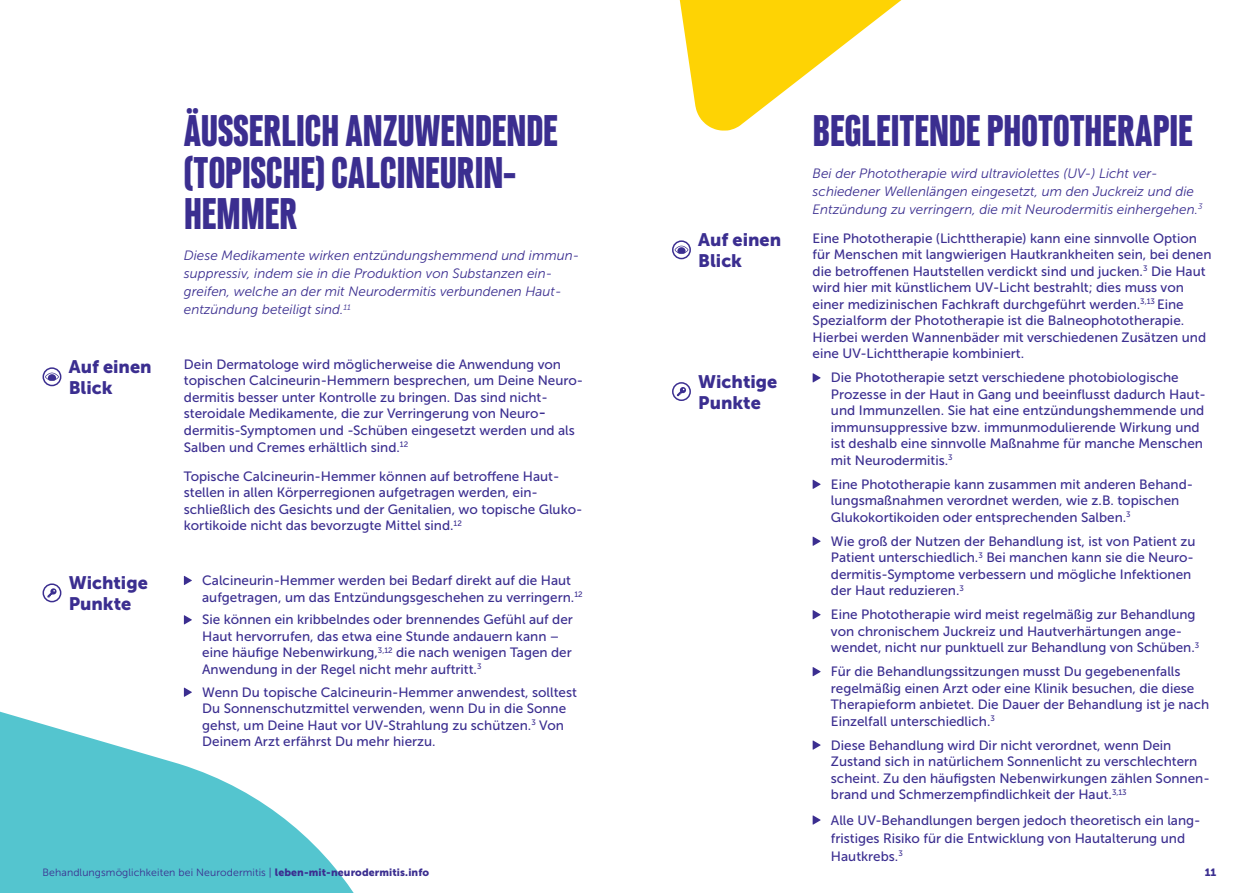
<style>
.page{position:relative;width:1259px;height:893px;background:#fff}
.page>*{position:absolute;margin:0;border:0;box-sizing:border-box;transform-origin:0 0}
.t1{font:900 45px/41.2px "Cairoli Now Condensed";letter-spacing:-.01em;color:#3b2e90}
.t2{font:18px/21px "Museo Sans 900";color:#3b2e90}
.t3{font:13.5px/16.5px "Museo Sans 500";color:#3b2e90}
.t4{font:italic 13.5px/18px "Museo Sans 300";color:#3b2e90}
.t5{font:10.5px "Museo Sans 300";letter-spacing:.01em;color:#3b2e90}
.t6{font:10.5px "Museo Sans 900";color:#3b2e90}
.s1{font-family:"Museo Sans 900"}
</style>
<div class="page">
<svg style="left:812px;top:373px;width:8px;height:9px"></svg>
<svg style="left:812px;top:480px;width:8px;height:9px"></svg>
<svg style="left:812px;top:537px;width:8px;height:9px"></svg>
<svg style="left:812px;top:610px;width:8px;height:9px"></svg>
<svg style="left:812px;top:667px;width:8px;height:9px"></svg>
<svg style="left:812px;top:740px;width:8px;height:10px"></svg>
<svg style="left:812px;top:815px;width:8px;height:10px"></svg>
<svg style="left:0;top:693px;width:354px;height:200px;fill:#54c5cf"></svg>
<svg style="left:679px;top:0;width:223px;height:131px;fill:#fed304"></svg>
<div style="left:43px;top:583px;width:18px;height:19px;border:2px solid #3b2e90;border-radius:50%"></div>
<svg style="left:47px;top:588px;width:10px;height:9px"></svg>
<div style="left:43px;top:367px;width:18px;height:19px;border:2px solid #3b2e90;border-radius:50%"></div>
<svg style="left:45px;top:373px;width:14px;height:8px"></svg>
<div style="left:672px;top:382px;width:19px;height:19px;border:2px solid #3b2e90;border-radius:50%"></div>
<svg style="left:677px;top:387px;width:9px;height:9px"></svg>
<div style="left:672px;top:240px;width:19px;height:19px;border:2px solid #3b2e90;border-radius:50%"></div>
<svg style="left:674px;top:246px;width:14px;height:8px"></svg>
<svg style="left:184px;top:576px;width:8px;height:9px"></svg>
<svg style="left:184px;top:615px;width:8px;height:9px"></svg>
<svg style="left:184px;top:688px;width:8px;height:9px"></svg>
<h2 class="t2" style="left:69px;top:356px;width:84px">Auf einen<br>Blick</h2>
<h2 class="t2" style="left:69px;top:572px;width:81px">Wichtige<br>Punkte</h2>
<h1 class="t1" style="left:184px;top:108px;width:376px">ÄUSSERLICH ANZUWENDENDE (TOPISCHE) CALCINEURIN-<br>HEMMER</h1>
<p class="t4" style="left:184px;top:247px;width:394px">Diese Medikamente wirken entzündungshemmend und immun&shy;suppressiv, indem sie in die Produktion von Substanzen ein&shy;greifen, welche an der mit Neurodermitis verbundenen Haut&shy;entzündung beteiligt sind.<sup>11</sup></p>
<p class="t3" style="left:184px;top:356px;width:401px">Dein Dermatologe wird möglicherweise die Anwendung von topischen Calcineurin-Hemmern besprechen, um Deine Neuro&shy;dermitis besser unter Kontrolle zu bringen. Das sind nicht&shy;steroidale Medikamente, die zur Verringerung von Neuro&shy;dermitis-Symptomen und -Schüben eingesetzt werden und als Salben und Cremes erhältlich sind.<sup>12</sup></p>
<p class="t3" style="left:184px;top:468px;width:398px">Topische Calcineurin-Hemmer können auf betroffene Haut&shy;stellen in allen Körperregionen aufgetragen werden, ein&shy;schließlich des Gesichts und der Genitalien, wo topische Gluko&shy;kortikoide nicht das bevorzugte Mittel sind.<sup>12</sup></p>
<p class="t3" style="left:202px;top:572px;width:382px">Calcineurin-Hemmer werden bei Bedarf direkt auf die Haut aufgetragen, um das Entzündungsgeschehen zu verringern.<sup>12</sup></p>
<p class="t3" style="left:202px;top:612px;width:372px">Sie können ein kribbelndes oder brennendes Gefühl auf der Haut hervorrufen, das etwa eine Stunde andauern kann – eine häufige Nebenwirkung,<sup>3,12</sup> die nach wenigen Tagen der Anwendung in der Regel nicht mehr auftritt.<sup>3</sup></p>
<p class="t3" style="left:202px;top:684px;width:376px">Wenn Du topische Calcineurin-Hemmer anwendest, solltest Du Sonnenschutzmittel verwenden, wenn Du in die Sonne gehst, um Deine Haut vor UV-Strahlung zu schützen.<sup>3</sup> Von Deinem Arzt erfährst Du mehr hierzu.</p>
<h2 class="t2" style="left:698px;top:229px;width:84px">Auf einen<br>Blick</h2>
<h2 class="t2" style="left:698px;top:371px;width:81px">Wichtige<br>Punkte</h2>
<h1 class="t1" style="left:812px;top:108px;width:382px">BEGLEITENDE PHOTOTHERAPIE</h1>
<p class="t4" style="left:812px;top:164px;width:391px">Bei der Phototherapie wird ultraviolettes (UV-) Licht ver&shy;schiedener Wellenlängen eingesetzt, um den Juckreiz und die<br>Entzündung zu verringern, die mit Neurodermitis einhergehen.<sup>3</sup></p>
<p class="t3" style="left:812px;top:230px;width:400px">Eine Phototherapie (Lichttherapie) kann eine sinnvolle Option für Menschen mit langwierigen Hautkrankheiten sein, bei denen die betroffenen Hautstellen verdickt sind und jucken.<sup>3</sup> Die Haut wird hier mit künstlichem UV-Licht bestrahlt; dies muss von einer medizinischen Fachkraft durchgeführt werden.<sup>3,13</sup> Eine Spezialform der Phototherapie ist die Balneophototherapie.<br>Hierbei werden Wannenbäder mit verschiedenen Zusätzen und eine UV-Lichttherapie kombiniert.</p>
<p class="t3" style="left:831px;top:370px;width:376px">Die Phototherapie setzt verschiedene photobiologische Prozesse in der Haut in Gang und beeinflusst dadurch Haut&shy;und Immunzellen. Sie hat eine entzündungshemmende und immunsuppressive bzw. immunmodulierende Wirkung und ist deshalb eine sinnvolle Maßnahme für manche Menschen mit Neurodermitis.<sup>3</sup></p>
<p class="t3" style="left:831px;top:476px;width:364px">Eine Phototherapie kann zusammen mit anderen Behand&shy;lungsmaßnahmen verordnet werden, wie z. B. topischen<br>Glukokortikoiden oder entsprechenden Salben.<sup>3</sup></p>
<p class="t3" style="left:831px;top:533px;width:366px">Wie groß der Nutzen der Behandlung ist, ist von Patient zu Patient unterschiedlich.<sup>3</sup> Bei manchen kann sie die Neuro&shy;dermitis-Symptome verbessern und mögliche Infektionen der Haut reduzieren.<sup>3</sup></p>
<p class="t3" style="left:831px;top:606px;width:370px">Eine Phototherapie wird meist regelmäßig zur Behandlung von chronischem Juckreiz und Hautverhärtungen ange&shy;wendet, nicht nur punktuell zur Behandlung von Schüben.<sup>3</sup></p>
<p class="t3" style="left:831px;top:663px;width:380px">Für die Behandlungssitzungen musst Du gegebenenfalls regelmäßig einen Arzt oder eine Klinik besuchen, die diese Therapieform anbietet. Die Dauer der Behandlung ist je nach Einzelfall unterschiedlich.<sup>3</sup></p>
<p class="t3" style="left:831px;top:737px;width:380px">Diese Behandlung wird Dir nicht verordnet, wenn Dein Zustand sich in natürlichem Sonnenlicht zu verschlechtern scheint. Zu den häufigsten Nebenwirkungen zählen Sonnen&shy;brand und Schmerzempfindlichkeit der Haut.<sup>3,13</sup></p>
<p class="t3" style="left:831px;top:811px;width:371px;line-height:18px">Alle UV-Behandlungen bergen jedoch theoretisch ein lang&shy;fristiges Risiko für die Entwicklung von Hautalterung und<br>Hautkrebs.<sup>3</sup></p>
<p class="t5" style="left:43px;top:866px;width:388px">Behandlungsmöglichkeiten bei Neurodermitis | <span class="s1">leben-mit-neurodermitis.info</span></p>
<p class="t6" style="left:1204px;top:866px;width:13px">11</p>
</div>
